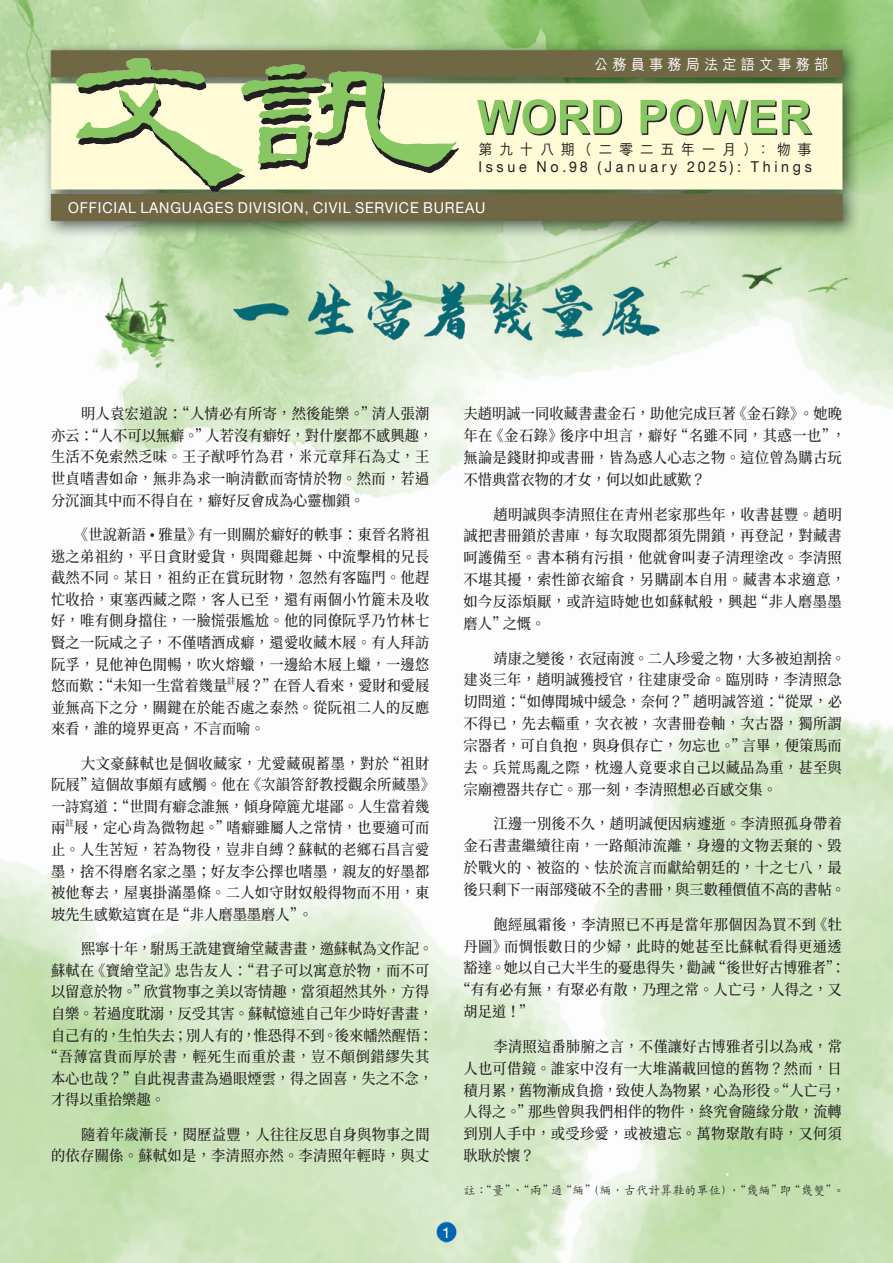
<style>
.page{position:relative;width:893px;height:1263px;background:#fff}
.page>*{position:absolute;margin:0;border:0;box-sizing:border-box;transform-origin:0 0}
.CN{font:500 15px/21.6px "Source Han Serif TC";letter-spacing:.02em;color:#231f20;scale:.95 1}
.CN-2{font:500 15px/21.9px "Source Han Serif TC";color:#231f20;scale:.95 1}
.t1{font:15px "Helvetica Neue LT Com";letter-spacing:.06em;color:#fff;scale:.95 1}
.t2{font:15px "Helvetica Neue LT Com";letter-spacing:.26em;color:#231f20;scale:.95 1}
.CN-3{font:500 15px "Source Han Serif TC";letter-spacing:.04em;color:#231f20;scale:.95 1}
.t3{font:500 15px "M Hei HK";letter-spacing:.445em;color:#231f20;scale:.95 1}
.t4{font:500 15px "M Hei HK";letter-spacing:.285em;color:#fff;scale:.95 1}
.t5{font:15px "Helvetica Neue LT Com";letter-spacing:.06em;color:#fff}
.CN-4{font:500 12.75px "M Kai HK";color:#231f20;scale:.95 1}
.CN-5{font:500 8.7px "Source Han Serif TC";color:#231f20;scale:.95 1}
.s1{font-family:"Times New Roman";font-weight:400}
</style>
<div class="page">
<img style="left:0;top:0;width:893px;height:1263px">
<img style="left:425px;top:1220px;width:43px;height:43px">
<img style="left:67px;top:38px;width:404px;height:167px">
<img style="left:478px;top:100px;width:334px;height:36px">
<img style="left:191px;top:263px;width:511px;height:102px">
<p class="t4" style="left:594px;top:54px;width:248px">公務員事務局法定語文事務部</p>
<p class="t3" style="left:478px;top:139px;width:352px">第九十八期（二零二五年一月）：物事</p>
<p class="t2" style="left:478px;top:158px;width:352px">Issue No.98 (January 2025): Things</p>
<p class="t1" style="left:68px;top:199px;width:441px">OFFICIAL LANGUAGES DIVISION, CIVIL SERVICE BUREAU</p>
<p class="CN" style="left:51px;top:403px;width:404px;text-indent:30px">明人袁宏道說：“人情必有所寄，然後能樂。”清人張潮亦云：“人不可以無癖。”人若沒有癖好，對什麼都不感興趣，生活不免索然乏味。王子猷呼竹為君，米元章拜石為丈，王世貞嗜書如命，無非為求一晌清歡而寄情於物。然而，若過分沉湎其中而不得自在，癖好反會成為心靈枷鎖。</p>
<p class="CN" style="left:51px;top:524px;width:400px;text-align:justify;text-indent:23px">《世說新語 <span class="s1">•</span> 雅量》有一則關於癖好的軼事：東晉名將祖逖之弟祖約，平日貪財愛貨，與聞雞起舞、中流擊楫的兄長截然不同。某日，祖約正在賞玩財物，忽然有客臨門。他趕忙收拾，東塞西藏之際，客人已至，還有兩個小竹簏未及收好，唯有側身擋住，一臉慌張尷尬。他的同僚阮孚乃竹林七賢之一阮咸之子，不僅嗜酒成癖，還愛收藏木屐。有人拜訪阮孚，見他神色閒暢，吹火熔蠟，一邊給木屐上蠟，一邊悠悠而歎：“未知一生當着幾量</p>
<p class="CN-5" style="left:227px;top:676px;width:10px">註</p>
<p class="CN" style="left:51px;top:675px;width:400px;text-align:justify;text-indent:185px">屐？”在晉人看來，愛財和愛屐並無高下之分，關鍵在於能否處之泰然。從阮祖二人的反應來看，誰的境界更高，不言而喻。</p>
<p class="CN" style="left:51px;top:753px;width:406px;text-indent:30px">大文豪蘇軾也是個收藏家，尤愛藏硯蓄墨，對於“祖財阮屐”這個故事頗有感觸。他在《次韻答舒教授觀余所藏墨》一詩寫道：“世間有癖念誰無，傾身障簏尤堪鄙。人生當着幾兩</p>
<p class="CN-5" style="left:66px;top:818px;width:10px">註</p>
<p class="CN" style="left:51px;top:817px;width:400px;text-align:justify;text-indent:23px">屐，定心肯為微物起。”嗜癖雖屬人之常情，也要適可而止。人生苦短，若為物役，豈非自縛？蘇軾的老鄉石昌言愛墨，捨不得磨名家之墨；好友李公擇也嗜墨，親友的好墨都被他奪去，屋裏掛滿墨條。二人如守財奴般得物而不用，東坡先生感歎這實在是“非人磨墨墨磨人”。</p>
<p class="CN-2" style="left:81px;top:938px;width:372px">熙寧十年，駙馬王詵建寶繪堂藏書畫，邀蘇軾為文作記。</p>
<p class="CN" style="left:51px;top:960px;width:400px">蘇軾在《寶繪堂記》忠告友人：“君子可以寓意於物，而不可</p>
<p class="CN-2" style="left:51px;top:981px;width:400px">以留意於物。”欣賞物事之美以寄情趣，當須超然其外，方得</p>
<p class="CN-2" style="left:51px;top:1003px;width:404px">自樂。若過度耽溺，反受其害。蘇軾憶述自己年少時好書畫，</p>
<p class="CN-2" style="left:51px;top:1024px;width:404px">自己有的，生怕失去；別人有的，惟恐得不到。後來幡然醒悟：</p>
<p class="CN-3" style="left:44px;top:1048px;width:407px">“吾薄富貴而厚於書，輕死生而重於畫，豈不顛倒錯繆失其</p>
<p class="CN-2" style="left:51px;top:1067px;width:404px">本心也哉？”自此視書畫為過眼煙雲，得之固喜，失之不念，</p>
<p class="CN-2" style="left:51px;top:1089px;width:121px">才得以重拾樂趣。</p>
<p class="CN" style="left:51px;top:1124px;width:400px;text-align:right">隨着年歲漸長，閱歷益豐，人往往反思自身與物事之間<br>的依存關係。蘇軾如是，李清照亦然。李清照年輕時，與丈</p>
<p class="t5" style="left:442px;top:1223px;width:10px">1</p>
<p class="CN" style="left:463px;top:403px;width:404px">夫趙明誠一同收藏書畫金石，助他完成巨著《金石錄》。她晚年在《金石錄》後序中坦言，癖好“名雖不同，其惑一也”，無論是錢財抑或書冊，皆為惑人心志之物。這位曾為購古玩不惜典當衣物的才女，何以如此感歎？</p>
<p class="CN" style="left:463px;top:503px;width:403px;text-indent:30px">趙明誠與李清照住在青州老家那些年，收書甚豐。趙明誠把書冊鎖於書庫，每次取閱都須先開鎖，再登記，對藏書呵護備至。書本稍有污損，他就會叫妻子清理塗改。李清照不堪其擾，索性節衣縮食，另購副本自用。藏書本求適意，如今反添煩厭，或許這時她也如蘇軾般，興起“非人磨墨墨磨人”之慨。</p>
<p class="CN-2" style="left:463px;top:647px;width:404px;text-indent:30px">靖康之變後，衣冠南渡。二人珍愛之物，大多被迫割捨。建炎三年，趙明誠獲授官，往建康受命。臨別時，李清照急切問道：“如傳聞城中緩急，奈何？”趙明誠答道：“從眾，必不得已，先去輜重，次衣被，次書冊卷軸，次古器，獨所謂宗器者，可自負抱，與身俱存亡，勿忘也。”言畢，便策馬而去。兵荒馬亂之際，枕邊人竟要求自己以藏品為重，甚至與宗廟禮器共存亡。那一刻，李清照想必百感交集。</p>
<p class="CN" style="left:463px;top:813px;width:404px;text-indent:30px">江邊一別後不久，趙明誠便因病遽逝。李清照孤身帶着金石書畫繼續往南，一路顛沛流離，身邊的文物丟棄的、毀於戰火的、被盜的、怯於流言而獻給朝廷的，十之七八，最後只剩下一兩部殘破不全的書冊，與三數種價值不高的書帖。</p>
<p class="CN" style="left:493px;top:914px;width:368px">飽經風霜後，李清照已不再是當年那個因為買不到《牡</p>
<p class="CN" style="left:463px;top:935px;width:400px">丹圖》而惆悵數日的少婦，此時的她甚至比蘇軾看得更通透</p>
<p class="CN-2" style="left:463px;top:957px;width:404px">豁達。她以自己大半生的憂患得失，勸誡“後世好古博雅者”：</p>
<p class="CN-2" style="left:456px;top:979px;width:407px">“有有必有無，有聚必有散，乃理之常。人亡弓，人得之，又</p>
<p class="CN" style="left:463px;top:1001px;width:75px">胡足道！”</p>
<p class="CN" style="left:463px;top:1036px;width:404px;text-indent:30px">李清照這番肺腑之言，不僅讓好古博雅者引以為戒，常人也可借鏡。誰家中沒有一大堆滿載回憶的舊物？然而，日積月累，舊物漸成負擔，致使人為物累，心為形役。“人亡弓，人得之。”那些曾與我們相伴的物件，終究會隨緣分散，流轉到別人手中，或受珍愛，或被遺忘。萬物聚散有時，又何須耿耿於懷？</p>
<p class="CN-4" style="left:463px;top:1182px;width:403px">註：“量”、“兩”通“緉”（緉，古代計算鞋的單位），“幾緉”即“幾雙”。</p>
</div>
